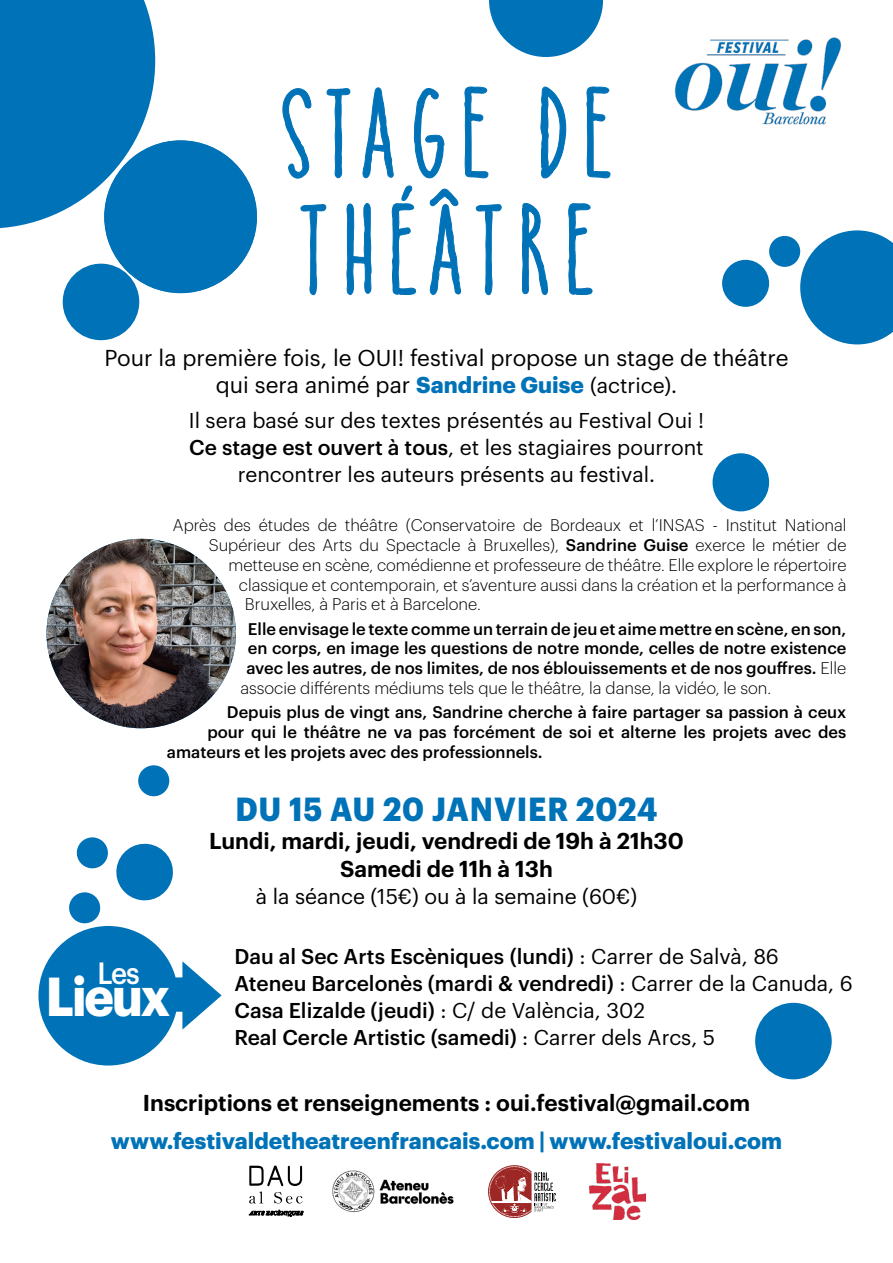
<style>
.page{position:relative;width:893px;height:1263px;background:#fff}
.page>*{position:absolute;margin:0;border:0;box-sizing:border-box;transform-origin:0 0}
.t1{font:700 116.7px/116.7px "Catalina Anacapa Sans";letter-spacing:.08em;color:#0072b7}
.t2{font:700 53.7px "Graphik";letter-spacing:-.04em;color:#fff;scale:.92 1}
.t3{font:700 32.7px "Graphik";letter-spacing:.03em;color:#0072b7;scale:.92 1}
.t4{font:500 30.15px "Graphik";color:#fff;scale:.92 1}
.t5{font:600 22.5px/28.5px "Graphik";color:#000;text-align:center}
.t6{font:22.5px/27px "Graphik";color:#000;text-align:center}
.t7{font:700 22.5px "Graphik";color:#0072b7}
.t8{font:500 21px/27px "Graphik";color:#000}
.t9{font:21px/27px "Graphik";color:#000;text-align:center}
.t10{font:300 16.5px "Graphik";color:#000}
.t11{font:500 16.5px "Graphik";color:#000}
.s1{font-weight:700;color:#0072b7}
.s2{font-size:21px}
.s3{font-weight:500}
.s4{font-weight:300}
.s5{font-weight:400}
</style>
<div class="page">
<svg style="left:800px;top:230px;width:93px;height:114px"></svg>
<svg style="left:489px;top:0;width:114px;height:57px"></svg>
<img style="left:47px;top:539px;width:189px;height:189px;border-radius:95px">
<div style="left:713px;top:453px;width:56px;height:58px;background:#0072b7;border-radius:50%"></div>
<div style="left:769px;top:236px;width:31px;height:31px;background:#0072b7;border-radius:50%"></div>
<div style="left:138px;top:765px;width:31px;height:31px;background:#0072b7;border-radius:50%"></div>
<svg style="left:0;top:0;width:155px;height:229px;background:#177fbd"></svg>
<div style="left:104px;top:140px;width:153px;height:153px;background:#0072b7;border-radius:50%"></div>
<div style="left:63px;top:264px;width:76px;height:76px;background:#0072b7;border-radius:50%"></div>
<div style="left:755px;top:1003px;width:77px;height:76px;background:#0072b7;border-radius:50%"></div>
<div style="left:722px;top:260px;width:47px;height:47px;background:#0072b7;border-radius:50%"></div>
<svg style="left:282px;top:88px;width:30px;height:91px"></svg>
<svg style="left:326px;top:88px;width:25px;height:91px"></svg>
<svg style="left:363px;top:87px;width:31px;height:92px"></svg>
<svg style="left:414px;top:88px;width:31px;height:91px"></svg>
<svg style="left:464px;top:86px;width:24px;height:93px"></svg>
<svg style="left:540px;top:87px;width:26px;height:92px"></svg>
<svg style="left:586px;top:86px;width:24px;height:93px"></svg>
<svg style="left:300px;top:204px;width:27px;height:91px"></svg>
<svg style="left:346px;top:203px;width:26px;height:92px"></svg>
<svg style="left:392px;top:185px;width:25px;height:110px"></svg>
<svg style="left:430px;top:188px;width:31px;height:107px"></svg>
<svg style="left:476px;top:204px;width:26px;height:91px"></svg>
<svg style="left:522px;top:203px;width:26px;height:93px"></svg>
<svg style="left:568px;top:203px;width:25px;height:92px"></svg>
<img style="left:674px;top:37px;width:168px;height:88px">
<svg style="left:38px;top:837px;width:184px;height:228px"></svg>
<svg style="left:249px;top:1166px;width:53px;height:37px"></svg>
<svg style="left:249px;top:1210px;width:54px;height:6px"></svg>
<img style="left:332px;top:1170px;width:122px;height:43px">
<svg style="left:488px;top:1165px;width:68px;height:53px"></svg>
<img style="left:589px;top:1164px;width:57px;height:55px">
<h1 class="t1" style="left:277px;top:75px;width:340px">STAGE DE<br>THÉÂTRE</h1>
<h3 class="t6" style="left:104px;top:342px;width:685px">Pour la première fois, le OUI! festival propose un stage de théâtre qui sera animé par <span class="s1">Sandrine Guise</span> <span class="s2">(actrice).</span></h3>
<p class="t9" style="left:189px;top:405px;width:517px">Il sera basé sur des textes présentés au Festival Oui !<br><span class="s3">Ce stage est ouvert à tous</span>, et les stagiaires pourront rencontrer les auteurs présents au festival.</p>
<p class="t10" style="left:173px;top:513px;width:675px">Après des études de théâtre (Conservatoire de Bordeaux et l’INSAS - Institut National</p>
<p class="t10" style="left:209px;top:533px;width:639px">Supérieur des Arts du Spectacle à Bruxelles), <span class="s3">Sandrine Guise</span> exerce le métier de</p>
<p class="t10" style="left:228px;top:553px;width:620px">metteuse en scène, comédienne et professeure de théâtre. Elle explore le répertoire</p>
<p class="t10" style="left:239px;top:573px;width:609px">classique et contemporain, et s’aventure aussi dans la création et la performance à</p>
<p class="t10" style="left:245px;top:592px;width:238px">Bruxelles, à Paris et à Barcelone.</p>
<p class="t11" style="left:248px;top:616px;width:600px">Elle envisage le texte comme un terrain de jeu et aime mettre en scène, en son,</p>
<p class="t11" style="left:248px;top:636px;width:600px">en corps, en image les questions de notre monde, celles de notre existence</p>
<p class="t11" style="left:246px;top:656px;width:601px">avec les autres, de nos limites, de nos éblouissements et de nos gouffres. <span class="s4">Elle</span></p>
<p class="t10" style="left:240px;top:676px;width:532px">associe différents médiums tels que le théâtre, la danse, la vidéo, le son.</p>
<p class="t11" style="left:227px;top:699px;width:621px">Depuis plus de vingt ans, Sandrine cherche à faire partager sa passion à ceux</p>
<p class="t11" style="left:207px;top:719px;width:640px">pour qui le théâtre ne va pas forcément de soi et alterne les projets avec des</p>
<p class="t11" style="left:167px;top:739px;width:377px">amateurs et les projets avec des professionnels.</p>
<h3 class="t3" style="left:235px;top:784px;width:460px">DU 15 AU 20 JANVIER 2024</h3>
<h3 class="t5" style="left:209px;top:824px;width:476px">Lundi, mardi, jeudi, vendredi de 19h à 21h30<br>Samedi de 11h à 13h</h3>
<h3 class="t4" style="left:97px;top:950px;width:48px">Les</h3>
<h2 class="t2" style="left:46px;top:955px;width:137px">Lieux</h2>
<p class="t9" style="left:256px;top:881px;width:383px">à la séance (15€) ou à la semaine (60€)</p>
<p class="t8" style="left:234px;top:941px;width:620px">Dau al Sec Arts Escèniques (lundi) <span class="s5">: Carrer de Salvà, 86<br></span>Ateneu Barcelonès (mardi &amp; vendredi) <span class="s5">: Carrer de la Canuda, 6<br></span>Casa Elizalde (jeudi) <span class="s5">: C/ de València, 302<br></span>Real Cercle Artistic (samedi) <span class="s5">: Carrer dels Arcs, 5</span></p>
<h3 class="t5" style="left:143px;top:1086px;width:609px">Inscriptions et renseignements : oui.festival@gmail.com</h3>
<h3 class="t7" style="left:111px;top:1123px;width:673px">www.festivaldetheatreenfrancais.com | www.festivaloui.com</h3>
</div>
